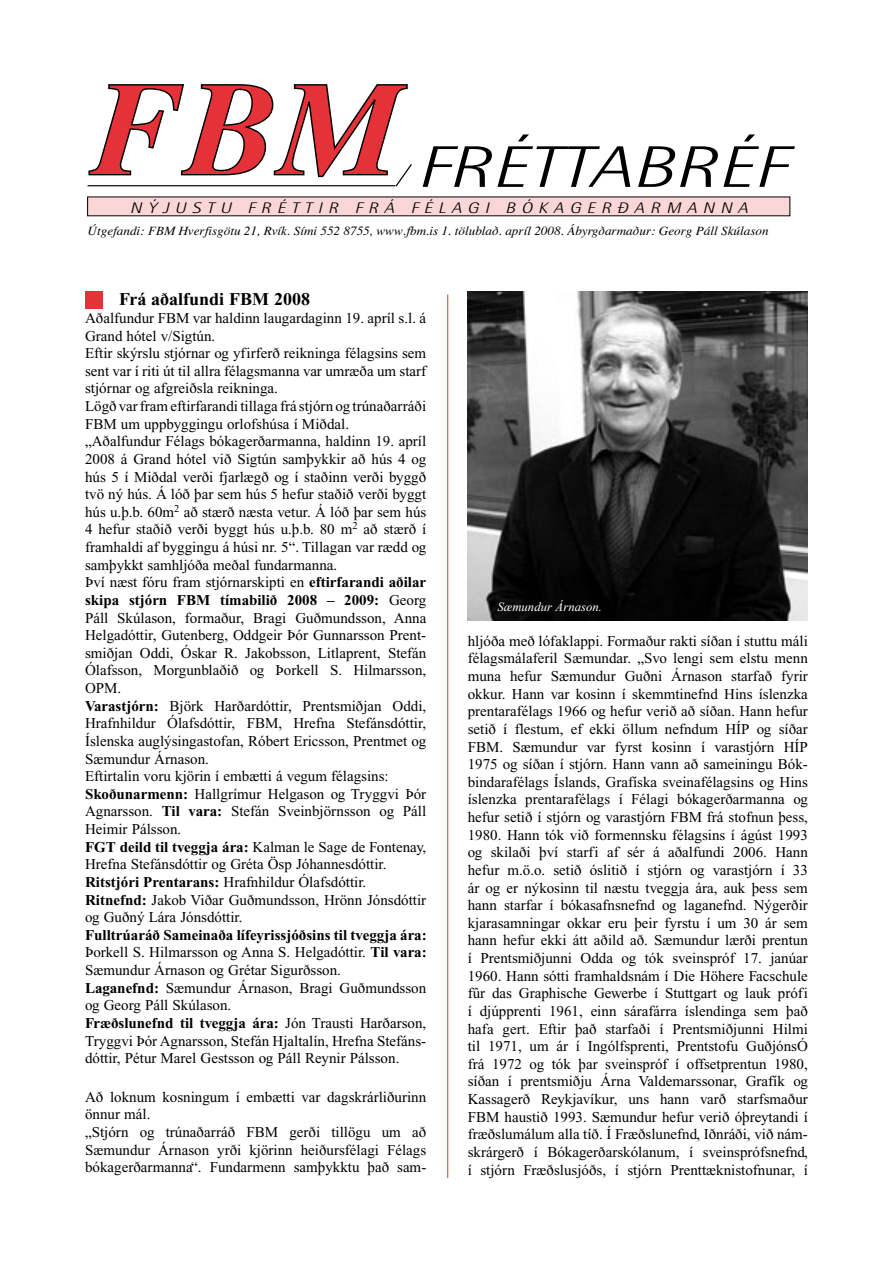
<style>
.page{position:relative;width:893px;height:1263px;background:#fff}
.page>*{position:absolute;margin:0;border:0;box-sizing:border-box;transform-origin:0 0}
.t1{font:italic 700 134.25px "Times";color:#e53138;scale:1.04 1}
.t2{font:italic 300 58.8px "Rotis Semi Sans";color:#000;scale:1.38 1}
.t3{font:700 18px "Times New Roman";color:#000}
.t4{font:italic 300 15.45px "Rotis Semi Sans";letter-spacing:.3em;color:#000;scale:1.25 1}
.t5{font:15px/17.5px "Times New Roman";color:#000}
.t6{font:italic 12.75px "Times New Roman";color:#fff}
.t7{font:italic 12.6px "Times";color:#000;scale:1.04 1}
.s1{font-weight:700}
</style>
<div class="page">
<div style="left:88px;top:197px;width:702px;height:19px;background:#fad6d7"></div>
<svg style="left:87px;top:84px;width:325px;height:103px"></svg>
<hr style="left:447px;top:294px;width:1px;height:884px;background:#e53138">
<div style="left:85px;top:291px;width:17px;height:17px;background:#e53138"></div>
<img style="left:468px;top:291px;width:340px;height:329px">
<h1 class="t1" style="left:92px;top:3px;width:301px">FBM</h1>
<h2 class="t2" style="left:416px;top:132px;width:268px">FRÉTTABRÉF</h2>
<p class="t4" style="left:130px;top:199px;width:496px">NÝJUSTU FRÉTTIR FRÁ FÉLAGI BÓKAGERÐARMANNA</p>
<p class="t7" style="left:88px;top:219px;width:656px">Útgefandi: FBM Hverfisgötu 21, Rvík. Sími 552 8755, www.fbm.is 1. tölublað. apríl 2008. Ábyrgðarmaður: Georg Páll Skúlason</p>
<p class="t3" style="left:119px;top:289px;width:193px">Frá aðalfundi FBM 2008</p>
<p class="t5" style="left:85px;top:309px;width:343px">Aðalfundur FBM var haldinn laugardaginn 19. apríl s.l. á Grand hótel v/Sigtún.<br>Eftir skýrslu stjórnar og yfirferð reikninga félagsins sem sent var í riti út til allra félagsmanna var umræða um starf stjórnar og afgreiðsla reikninga.<br>Lögð var fram eftirfarandi tillaga frá stjórn og trúnaðarráði FBM um uppbyggingu orlofshúsa í Miðdal. „Aðalfundur Félags bókagerðarmanna, haldinn 19. apríl 2008 á Grand hótel við Sigtún samþykkir að hús 4 og hús 5 í Miðdal verði fjarlægð og í staðinn verði byggð tvö ný hús. Á lóð þar sem hús 5 hefur staðið verði byggt hús u.þ.b. 60m<sup>2</sup> að stærð næsta vetur. Á lóð þar sem hús 4 hefur staðið verði byggt hús u.þ.b. 80 m<sup>2</sup> að stærð í framhaldi af byggingu á húsi nr. 5“. Tillagan var rædd og samþykkt samhljóða meðal fundarmanna.<br>Því næst fóru fram stjórnarskipti en <span class="s1">eftirfarandi aðilar skipa stjórn FBM tímabilið 2008 – 2009:</span> Georg Páll Skúlason, formaður, Bragi Guðmundsson, Anna Helgadóttir, Guten-berg, Oddgeir Þór Gunnarsson Prent&shy;smiðjan Oddi, Óskar R. Jakobsson, Litlaprent, Stefán Ólafs- son, Morgunblaðið og Þorkell S. Hilmarsson, OPM.<br><span class="s1">Varastjórn:</span> Björk Harðardóttir, Prentsmiðjan Oddi, Hrafn-hildur Ólafsdóttir, FBM, Hrefna Stefánsdóttir, Íslenska aug-lýs-ingastofan, Róbert Ericsson, Prentmet og Sæmundur Árnason.<br>Eftirtalin voru kjörin í embætti á vegum félagsins:<br><span class="s1">Skoðunarmenn:</span> Hallgrímur Helgason og Tryggvi Þór Agnarsson. <span class="s1">Til vara:</span> Stefán Sveinbjörnsson og Páll Heimir Pálsson.<br><span class="s1">FGT deild til tveggja ára:</span> Kalman le Sage de Fontenay, Hrefna Stefánsdóttir og Gréta Ösp Jóhannesdóttir.<br><span class="s1">Ritstjóri Prentarans:</span> Hrafnhildur Ólafsdóttir.<br><span class="s1">Ritnefnd:</span> Jakob Viðar Guðmundsson, Hrönn Jónsdóttir og Guðný Lára Jónsdóttir.</p>
<p class="t5" style="left:85px;top:926px;width:343px"><span class="s1">Fulltrúaráð Sameinaða lífeyrissjóðsins til tveggja ára:<br></span>Þorkell S. Hilmarsson og Anna S. Helgadóttir. <span class="s1">Til vara:<br></span>Sæmundur Árnason og Grétar Sigurðsson.<br><span class="s1">Laganefnd:</span> Sæmundur Árnason, Bragi Guðmundsson og Georg Páll Skúlason.<br><span class="s1">Fræðslunefnd til tveggja ára:</span> Jón Trausti Harðarson, Tryggvi Þór Agnarsson, Stefán Hjaltalín, Hrefna Stefáns&shy;dóttir, Pétur Marel Gestsson og Páll Reynir Pálsson.</p>
<p class="t5" style="left:85px;top:1088px;width:343px">Að loknum kosningum í embætti var dagskrárliðurinn önnur mál.<br>„Stjórn og trúnaðarráð FBM gerði tillögu um að Sæmundur Árnason yrði kjörinn heiðursfélagi Félags bóka-gerðarmanna“. Fundarmenn samþykktu það sam-</p>
<p class="t6" style="left:497px;top:600px;width:106px">Sæmundur Árnason.</p>
<p class="t5" style="left:468px;top:632px;width:342px;text-align:justify">hljóða með lófaklappi. Formaður rakti síðan í stuttu máli félagsmálaferil Sæmundar. „Svo lengi sem elstu menn muna hefur Sæmundur Guðni Árnason starfað fyrir okkur. Hann var kosinn í skemmtinefnd Hins íslenzka prentarafélags 1966 og hefur verið að síðan. Hann hefur setið í flestum, ef ekki öllum nefndum HÍP og síðar FBM. Sæmundur var fyrst kosinn í varastjórn HÍP 1975 og síðan í stjórn. Hann vann að sameiningu Bók&shy;bindarafélags Íslands, Grafíska sveinafélagsins og Hins íslenzka prentarafélags í Félagi bókagerðarmanna og hefur setið í stjórn og varastjórn FBM frá stofnun þess, 1980. Hann tók við formennsku félagsins í ágúst 1993 og skilaði því starfi af sér á aðalfundi 2006. Hann hefur m.ö.o. setið óslitið í stjórn og varastjórn í 33 ár og er nýkosinn til næstu tveggja ára, auk þess sem hann starfar í bókasafnsnefnd og laganefnd. Nýgerðir kjara-samningar okkar eru þeir fyrstu í um 30 ár sem hann hefur ekki átt aðild að. Sæmundur lærði prentun í Prentsmiðjunni Odda og tók sveinspróf 17. janúar 1960. Hann sótti framhaldsnám í Die Höhere Facschule fûr das Graphische Gewerbe í Stuttgart og lauk prófi í djúp-prenti 1961, einn sárafárra íslendinga sem það hafa gert. Eftir það starfaði í Prentsmiðjunni Hilmi til 1971, um ár í Ingólfsprenti, Prentstofu GuðjónsÓ frá 1972 og tók þar sveinspróf í offsetprentun 1980, síðan í prentsmiðju Árna Valdemarssonar, Grafík og Kassagerð Reykjavíkur, uns hann varð starfsmaður FBM haustið 1993. Sæmundur hefur verið óþreytandi í fræðslumálum alla tíð. Í Fræðslunefnd, Iðnráði, við nám&shy;skrárgerð í Bókagerðarskólanum, í sveinsprófsnefnd, í stjórn Fræðslusjóðs, í stjórn Prenttæknistofnunar, í</p>
</div>
